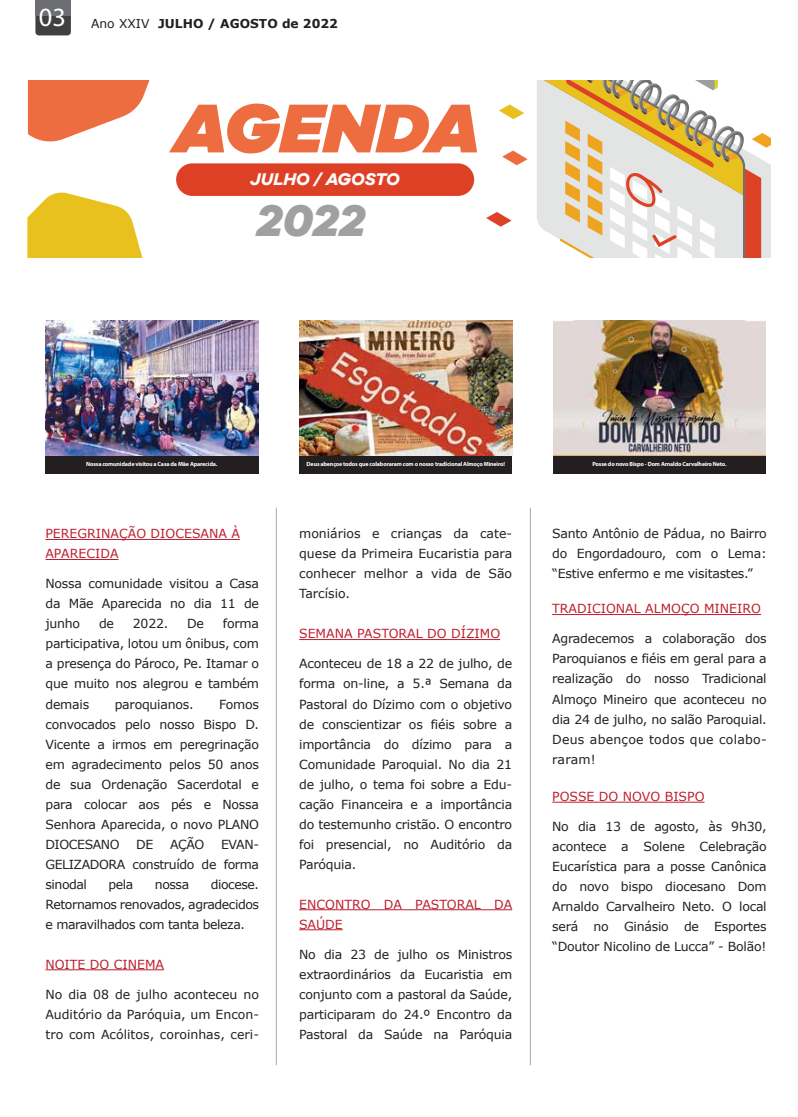
<style>
.page{position:relative;width:798px;height:1117px;background:#fff}
.page>*{position:absolute;margin:0;border:0;box-sizing:border-box;transform-origin:0 0}
.t1{font:italic 900 71.25px "Galano Grotesque";color:#ed6d40}
.t2{font:italic 800 45.62px "Galano Grotesque";color:#a0a0a2}
.t3{font:italic 700 17.5px "Galano Grotesque";color:#fff}
.t4{font:12.5px/20px "Verdana";letter-spacing:-.02em;color:#231f20;text-align:justify}
.t5{font:12.5px/20px "Verdana";color:#be1e2d}
.t6{font:700 12.25px "Verdana";color:#231f20}
.t7{font:700 6px "Myriad Pro";letter-spacing:-.025em;color:#fff}
.s1{font-weight:400}
</style>
<div class="page">
<hr style="left:276px;top:507px;width:1px;height:557px;background:#a7a9ac">
<hr style="left:530px;top:507px;width:1px;height:557px;background:#a7a9ac">
<svg style="left:35px;top:16px;width:36px;height:19px"></svg>
<div style="left:35px;top:0;width:36px;height:16px;background:#6d6e71"></div>
<div style="left:299px;top:455px;width:213px;height:18px;background:#231f20"></div>
<div style="left:552px;top:455px;width:213px;height:18px;background:#231f20"></div>
<div style="left:45px;top:455px;width:213px;height:18px;background:#231f20"></div>
<svg style="left:486px;top:212px;width:25px;height:15px"></svg>
<svg style="left:499px;top:104px;width:25px;height:15px"></svg>
<svg style="left:502px;top:150px;width:25px;height:15px"></svg>
<svg style="left:537px;top:80px;width:233px;height:177px"></svg>
<svg style="left:27px;top:192px;width:116px;height:65px"></svg>
<svg style="left:28px;top:80px;width:122px;height:62px"></svg>
<div style="left:176px;top:163px;width:298px;height:33px;background:#de4026;border-radius:16px"></div>
<hr style="left:45px;top:539px;width:195px;height:1px;background:#be1e2d">
<hr style="left:45px;top:559px;width:73px;height:1px;background:#be1e2d">
<hr style="left:45px;top:969px;width:119px;height:1px;background:#be1e2d">
<hr style="left:299px;top:639px;width:201px;height:1px;background:#be1e2d">
<hr style="left:299px;top:909px;width:213px;height:1px;background:#be1e2d">
<hr style="left:299px;top:929px;width:44px;height:1px;background:#be1e2d">
<hr style="left:552px;top:614px;width:208px;height:1px;background:#be1e2d">
<hr style="left:552px;top:801px;width:152px;height:1px;background:#be1e2d">
<img style="left:299px;top:320px;width:213px;height:135px">
<img style="left:553px;top:320px;width:212px;height:135px">
<img style="left:45px;top:320px;width:213px;height:135px">
<p class="t6" style="left:39px;top:16px;width:300px"><sup>03</sup> <span class="s1">Ano XXIV</span> JULHO / AGOSTO de 2022</p>
<h1 class="t1" style="left:173px;top:83px;width:309px">AGENDA</h1>
<h3 class="t3" style="left:250px;top:168px;width:151px">JULHO / AGOSTO</h3>
<h2 class="t2" style="left:256px;top:192px;width:110px">2022</h2>
<p class="t7" style="left:86px;top:459px;width:132px">Nossa comunidade visitou a Casa da Mãe Aparecida.</p>
<p class="t7" style="left:306px;top:460px;width:200px">Deus abençoe todos que colaboraram com o nosso tradicional Almoço Mineiro!</p>
<p class="t7" style="left:592px;top:460px;width:136px">Posse do novo Bispo - Dom Arnaldo Carvalheiro Neto.</p>
<p class="t5" style="left:45px;top:524px;width:196px">PEREGRINAÇÃO DIOCESANA À<br>APARECIDA</p>
<p class="t4" style="left:45px;top:574px;width:215px">Nossa comunidade visitou a Casa da Mãe Aparecida no dia 11 de junho</p>
<p class="t4" style="left:45px;top:614px;width:215px;text-indent:177px">forma participativa, lotou um ônibus, com a presença do Pároco, Pe. Itamar o que muito nos alegrou e também demais</p>
<p class="t4" style="left:99px;top:614px;width:17px">de</p>
<p class="t4" style="left:133px;top:614px;width:37px">2022.</p>
<p class="t4" style="left:187px;top:614px;width:18px">De</p>
<p class="t4" style="left:115px;top:694px;width:80px">paroquianos.</p>
<p class="t4" style="left:45px;top:694px;width:215px;text-indent:174px">Fomos convocados pelo nosso Bispo D.<br>Vicente a irmos em peregrinação em agradecimento pelos 50 anos de sua Ordenação Sacerdotal e para colocar aos pés e Nossa Senhora Aparecida, o novo PLANO DIOCESANO</p>
<p class="t4" style="left:136px;top:834px;width:19px">DE</p>
<p class="t4" style="left:170px;top:834px;width:36px">AÇÃO</p>
<p class="t4" style="left:45px;top:834px;width:215px;text-indent:175px">EVAN-GELIZADORA construído de forma sinodal</p>
<p class="t4" style="left:45px;top:874px;width:215px;text-indent:165px">diocese.<br>Retornamos renovados, agradecidos e maravilhados com tanta beleza.</p>
<p class="t5" style="left:45px;top:954px;width:120px">NOITE DO CINEMA</p>
<p class="t4" style="left:45px;top:984px;width:215px">No dia 08 de julho aconteceu no Auditório da Paróquia, um Encon&shy;tro com Acólitos, coroinhas, ceri-</p>
<p class="t4" style="left:108px;top:874px;width:26px">pela</p>
<p class="t4" style="left:155px;top:874px;width:36px">nossa</p>
<p class="t4" style="left:299px;top:524px;width:214px">moniários e crianças da cate&shy;quese da Primeira Eucaristia para conhecer melhor a vida de São Tarcísio.</p>
<p class="t5" style="left:299px;top:624px;width:202px">SEMANA PASTORAL DO DÍZIMO</p>
<p class="t4" style="left:299px;top:654px;width:214px">Aconteceu de 18 a 22 de julho, de forma on-line, a 5.ª Semana da Pastoral do Dízimo com o objetivo de conscientizar os fiéis sobre a importância do dízimo para a Comunidade Paroquial. No dia 21 de julho, o tema foi sobre a Edu&shy;cação Financeira e a importância do testemunho cristão. O encontro foi presencial, no Auditório da Paróquia.</p>
<p class="t5" style="left:299px;top:894px;width:214px">ENCONTRO DA PASTORAL DA<br>SAÚDE</p>
<p class="t4" style="left:299px;top:944px;width:214px">No dia 23 de julho os Ministros extraordinários da Eucaristia em conjunto com a pastoral da Saúde, participaram do 24.º Encontro da Pastoral da Saúde na Paróquia</p>
<p class="t4" style="left:552px;top:524px;width:216px">Santo Antônio de Pádua, no Bairro do Engordadouro, com o Lema: “Estive enfermo e me visitastes.”</p>
<p class="t5" style="left:552px;top:599px;width:210px">TRADICIONAL ALMOÇO MINEIRO</p>
<p class="t4" style="left:552px;top:629px;width:216px">Agradecemos a colaboração dos Paroquianos e fiéis em geral para a realização do nosso Tradicional Almoço Mineiro que aconteceu no dia 24 de julho, no salão Paroquial.<br>Deus abençoe todos que colabo&shy;raram!</p>
<p class="t5" style="left:552px;top:786px;width:154px">POSSE DO NOVO BISPO</p>
<p class="t4" style="left:552px;top:816px;width:216px">No dia 13 de agosto, às 9h30, acontece a Solene Celebração Eucarística para a posse Canônica do novo bispo diocesano Dom Arnaldo Carvalheiro Neto. O local será no Ginásio de Esportes “Doutor Nicolino de Lucca” - Bolão!</p>
</div>
